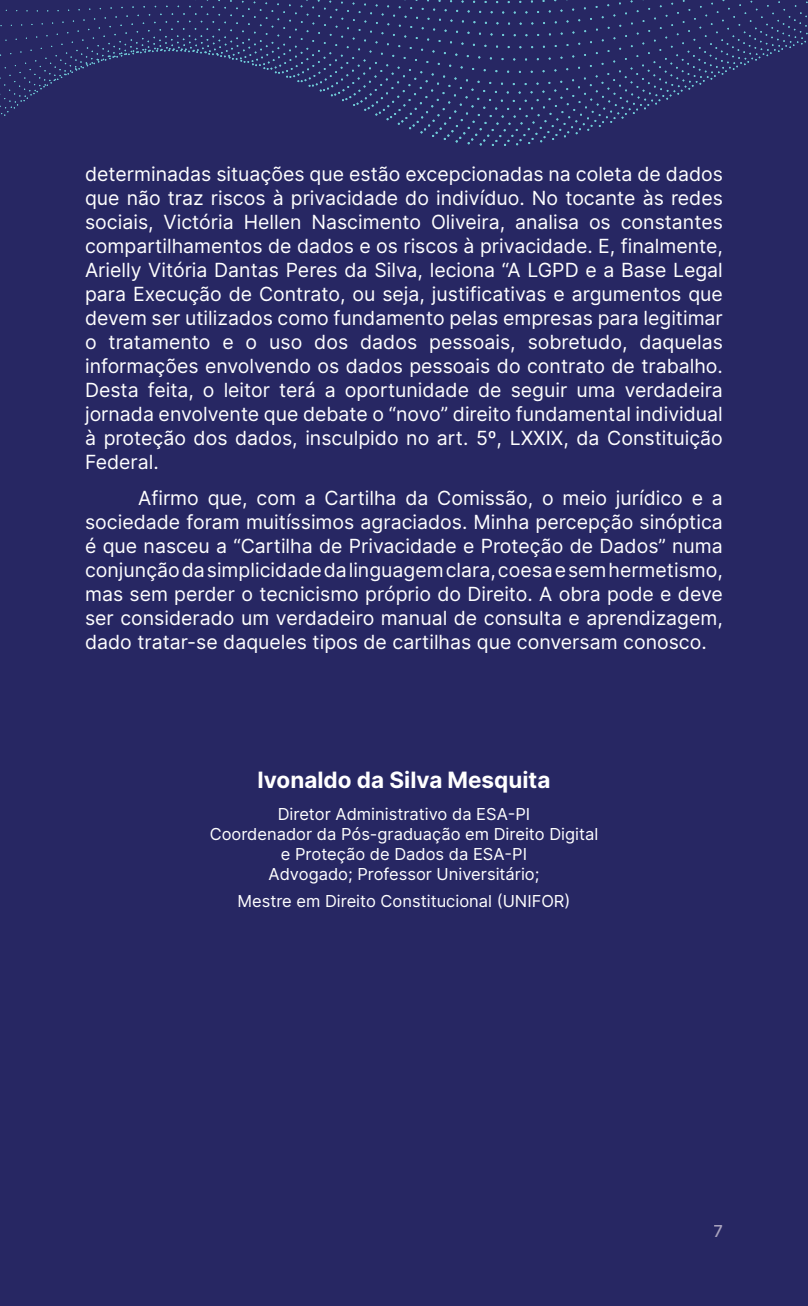
<style>
.page{position:relative;width:808px;height:1306px;background:#fff}
.page>*{position:absolute;margin:0;border:0;box-sizing:border-box;transform-origin:0 0}
.t1{font:700 22.5px "Inter";color:#fff}
.t2{font:19.5px/24px "Inter";color:#fff;text-align:justify}
.t3{font:16.5px/19.8px "Inter";color:#fff;text-align:center}
.t4{font:500 16.5px "Inter";color:#a8a2bd}
</style>
<div class="page">
<div style="left:0;top:0;width:808px;height:1305px;background:#272763"></div>
<svg style="left:0;top:0;width:808px;height:146px"></svg>
<p class="t2" style="left:85px;top:161px;width:639px">determinadas situações que estão excepcionadas na coleta de dados que não traz riscos à privacidade do indivíduo. No tocante às redes sociais, Victória Hellen Nascimento Oliveira, analisa os constantes compartilhamentos de dados e os riscos à privacidade. E, finalmente, Arielly Vitória Dantas Peres da Silva, leciona “A LGPD e a Base Legal para Execução de Contrato, ou seja, justificativas e argumentos que devem ser utilizados como fundamento pelas empresas para legitimar o tratamento e o uso dos dados pessoais, sobretudo, daquelas informações envolvendo os dados pessoais do contrato de trabalho.<br>Desta feita, o leitor terá a oportunidade de seguir uma verdadeira jornada envolvente que debate o “novo” direito fundamental individual à proteção dos dados, insculpido no art. 5º, LXXIX, da Constituição Federal.</p>
<p class="t2" style="left:85px;top:485px;width:639px;text-indent:53px">Afirmo que, com a Cartilha da Comissão, o meio jurídico e a sociedade foram muitíssimos agraciados. Minha percepção sinóptica é que nasceu a “Cartilha de Privacidade e Proteção de Dados” numa conjunção da simplicidade da linguagem clara, coesa e sem hermetismo, mas sem perder o tecnicismo próprio do Direito. A obra pode e deve ser considerado um verdadeiro manual de consulta e aprendizagem, dado tratar-se daqueles tipos de cartilhas que conversam conosco.</p>
<p class="t1" style="left:258px;top:763px;width:294px">Ivonaldo da Silva Mesquita</p>
<p class="t3" style="left:210px;top:804px;width:390px">Diretor Administrativo da ESA-PI<br>Coordenador da Pós-graduação em Direito Digital e Proteção de Dados da ESA-PI<br>Advogado; Professor Universitário;</p>
<p class="t3" style="left:237px;top:890px;width:335px">Mestre em Direito Constitucional (UNIFOR)</p>
<p class="t4" style="left:713px;top:1218px;width:11px">7</p>
</div>
